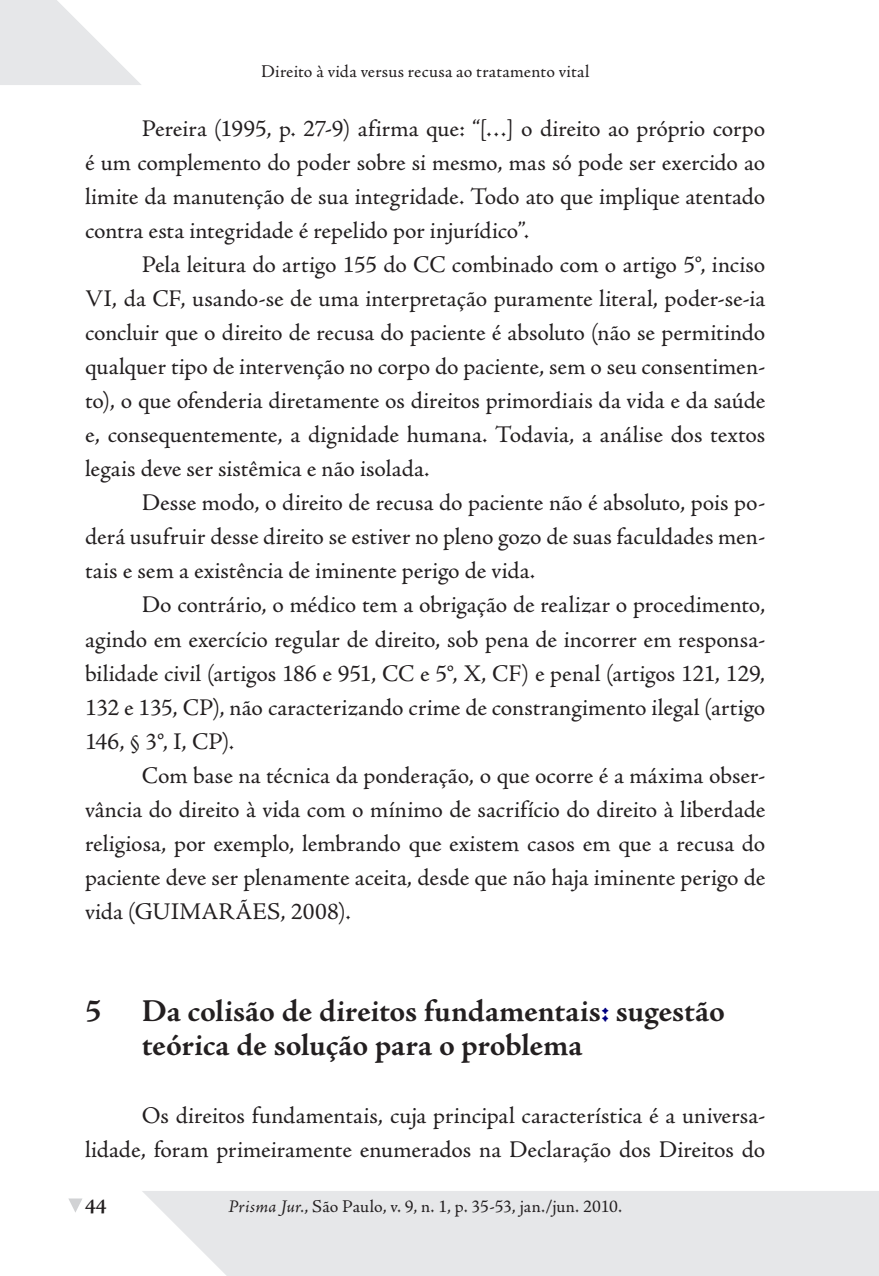
<style>
.page{position:relative;width:879px;height:1276px;background:#fff}
.page>*{position:absolute;margin:0;border:0;box-sizing:border-box;transform-origin:0 0}
.PJ_Subtitulo{font:700 32px/34px "Adobe Jenson Pro";letter-spacing:-.005em;color:#231f20}
.PJ_Normal{font:24px/34px "Adobe Jenson Pro";color:#231f20;text-align:justify}
.t1{font:600 21px "Adobe Jenson Pro";color:#231f20}
.t2{font:18px "Adobe Jenson Pro";letter-spacing:.01em;color:#231f20}
.s1{color:#000080}
.s2{font-style:italic}
</style>
<div class="page">
<div style="left:142px;top:1191px;width:737px;height:85px;background:#e6e7e9"></div>
<svg style="left:0;top:0;width:141px;height:85px"></svg>
<svg style="left:68px;top:1198px;width:14px;height:14px"></svg>
<p class="t2" style="left:261px;top:62px;width:330px">Direito à vida versus recusa ao tratamento vital</p>
<p class="PJ_Normal" style="left:85px;top:112px;width:682px;text-indent:57px">Pereira (1995, p. 27-9) afirma que: “[…] o direito ao próprio corpo é um complemento do poder sobre si mesmo, mas só pode ser exercido ao limite da manutenção de sua integridade. Todo ato que implique atentado contra esta integridade é repelido por injurídico”.</p>
<p class="PJ_Normal" style="left:85px;top:248px;width:682px;text-indent:57px">Pela leitura do artigo 155 do CC combinado com o artigo 5°, inciso VI, da CF, usando-se de uma interpretação puramente literal, poder-se-ia concluir que o direito de recusa do paciente é absoluto (não se permitindo qualquer tipo de intervenção no corpo do paciente, sem o seu consentimen&shy;to), o que ofenderia diretamente os direitos primordiais da vida e da saúde e, consequentemente, a dignidade humana. Todavia, a análise dos textos legais deve ser sistêmica e não isolada.</p>
<p class="PJ_Normal" style="left:85px;top:486px;width:682px;text-indent:57px">Desse modo, o direito de recusa do paciente não é absoluto, pois po&shy;derá usufruir desse direito se estiver no pleno gozo de suas faculdades men&shy;tais e sem a existência de iminente perigo de vida.</p>
<p class="PJ_Normal" style="left:85px;top:588px;width:682px;text-indent:57px">Do contrário, o médico tem a obrigação de realizar o procedimento, agindo em exercício regular de direito, sob pena de incorrer em responsa&shy;bilidade civil (artigos 186 e 951, CC e 5°, X, CF) e penal (artigos 121, 129, 132 e 135, CP), não caracterizando crime de constrangimento ilegal (artigo 146, § 3°, I, CP).</p>
<p class="PJ_Normal" style="left:85px;top:758px;width:682px;text-indent:57px">Com base na técnica da ponderação, o que ocorre é a máxima obser&shy;vância do direito à vida com o mínimo de sacrifício do direito à liberdade religiosa, por exemplo, lembrando que existem casos em que a recusa do paciente deve ser plenamente aceita, desde que não haja iminente perigo de vida (GUIMARÃES, 2008).</p>
<p class="PJ_Subtitulo" style="left:142px;top:994px;width:585px;text-indent:-57px">5 Da colisão de direitos fundamentais<span class="s1">:</span> sugestão teórica de solução para o problema</p>
<p class="PJ_Normal" style="left:85px;top:1098px;width:682px;text-align:right">Os direitos fundamentais, cuja principal característica é a universa&shy;lidade, foram primeiramente enumerados na Declaração dos Direitos do</p>
<p class="t1" style="left:85px;top:1194px;width:23px">44</p>
<p class="t2" style="left:228px;top:1195px;width:395px"><span class="s2">Prisma Jur.</span>, São Paulo, v. 9, n. 1, p. 35-53, jan./jun. 2010.</p>
</div>
